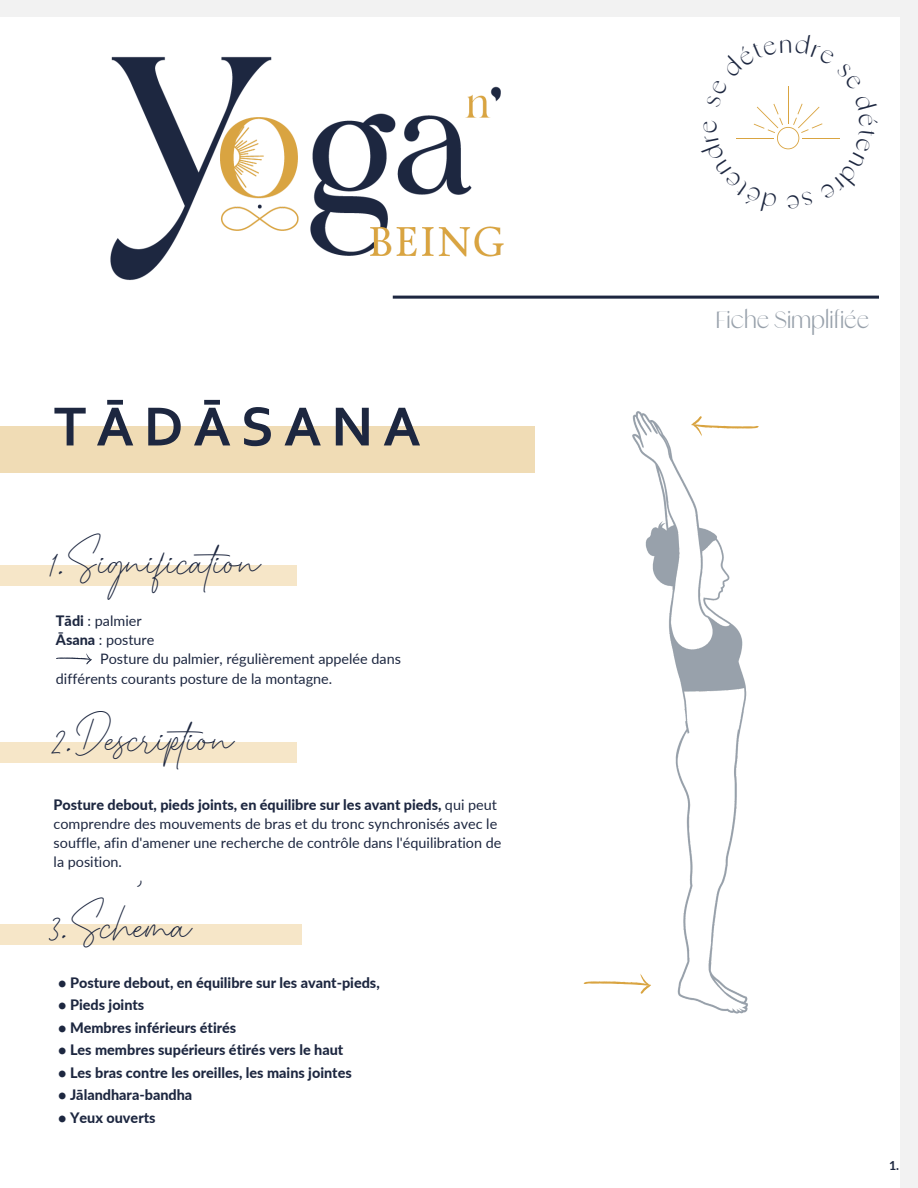
<style>
.page{position:relative;width:918px;height:1188px;background:#fff}
.page>*{position:absolute;margin:0;border:0;box-sizing:border-box;transform-origin:0 0}
.t1{font:700 57.75px "Corbel";letter-spacing:.165em;color:#1d2740}
.t2{font:49.5px "Luthon Southard Script";color:#1d2740}
.t3{font:23.55px "Ginger";color:#98a1ab}
.t4{font:14.4px/19.2px "Lato";color:#1d2740}
.t5{font:800 14.4px "Lato";color:#1d2740}
.t6{font:700 12.45px "Lato";color:#1d2740}
.s1{font-weight:800}
</style>
<div class="page">
<svg style="left:725px;top:296px;width:154px;height:3px"></svg>
<div style="left:0;top:565px;width:297px;height:20px;background:#f6e6c8"></div>
<svg style="left:56px;top:653px;width:36px;height:12px"></svg>
<div style="left:0;top:742px;width:297px;height:20px;background:#f6e6c8"></div>
<div style="left:0;top:924px;width:302px;height:21px;background:#f6e6c8"></div>
<div style="left:0;top:426px;width:535px;height:47px;background:#f0dcb5"></div>
<img style="left:583px;top:299px;width:335px;height:719px">
<img style="left:19px;top:0;width:706px;height:388px">
<svg style="left:701px;top:33px;width:139px;height:181px"></svg>
<h1 class="t1" style="left:54px;top:403px;width:369px">TĀDĀSANA</h1>
<h2 class="t2" style="left:49px;top:527px;width:213px">1.Signification</h2>
<p class="t4" style="left:56px;top:611px;width:87px"><span class="s1">Tādi</span> : palmier</p>
<p class="t4" style="left:56px;top:630px;width:100px"><span class="s1">Āsana</span> : posture</p>
<p class="t4" style="left:100px;top:649px;width:302px">Posture du palmier, régulièrement appelée dans</p>
<p class="t4" style="left:56px;top:668px;width:278px">différents courants posture de la montagne.</p>
<h2 class="t2" style="left:52px;top:704px;width:183px">2.Description</h2>
<p class="t4" style="left:54px;top:795px;width:449px"><span class="s1">Posture debout, pieds joints, en équilibre sur les avant pieds,</span> qui peut comprendre des mouvements de bras et du tronc synchronisés avec le souffle, afin d'amener une recherche de contrôle dans l'équilibration de la position.</p>
<h2 class="t2" style="left:49px;top:891px;width:144px">3.Schema</h2>
<p class="t5" style="left:58px;top:973px;width:323px">• Posture debout, en équilibre sur les avant-pieds,</p>
<p class="t5" style="left:58px;top:996px;width:88px">• Pieds joints</p>
<p class="t5" style="left:58px;top:1018px;width:179px">• Membres inférieurs étirés</p>
<p class="t5" style="left:58px;top:1041px;width:287px">• Les membres supérieurs étirés vers le haut</p>
<p class="t5" style="left:58px;top:1063px;width:295px">• Les bras contre les oreilles, les mains jointes</p>
<p class="t5" style="left:58px;top:1086px;width:135px">• Jālandhara-bandha</p>
<p class="t5" style="left:58px;top:1108px;width:99px">• Yeux ouverts</p>
<h2 class="t2" style="left:139px;top:836px;width:11px">,</h2>
<h3 class="t3" style="left:716px;top:309px;width:156px">Fiche Simplifiée</h3>
<p class="t6" style="left:889px;top:1158px;width:12px">1.</p>
</div>
